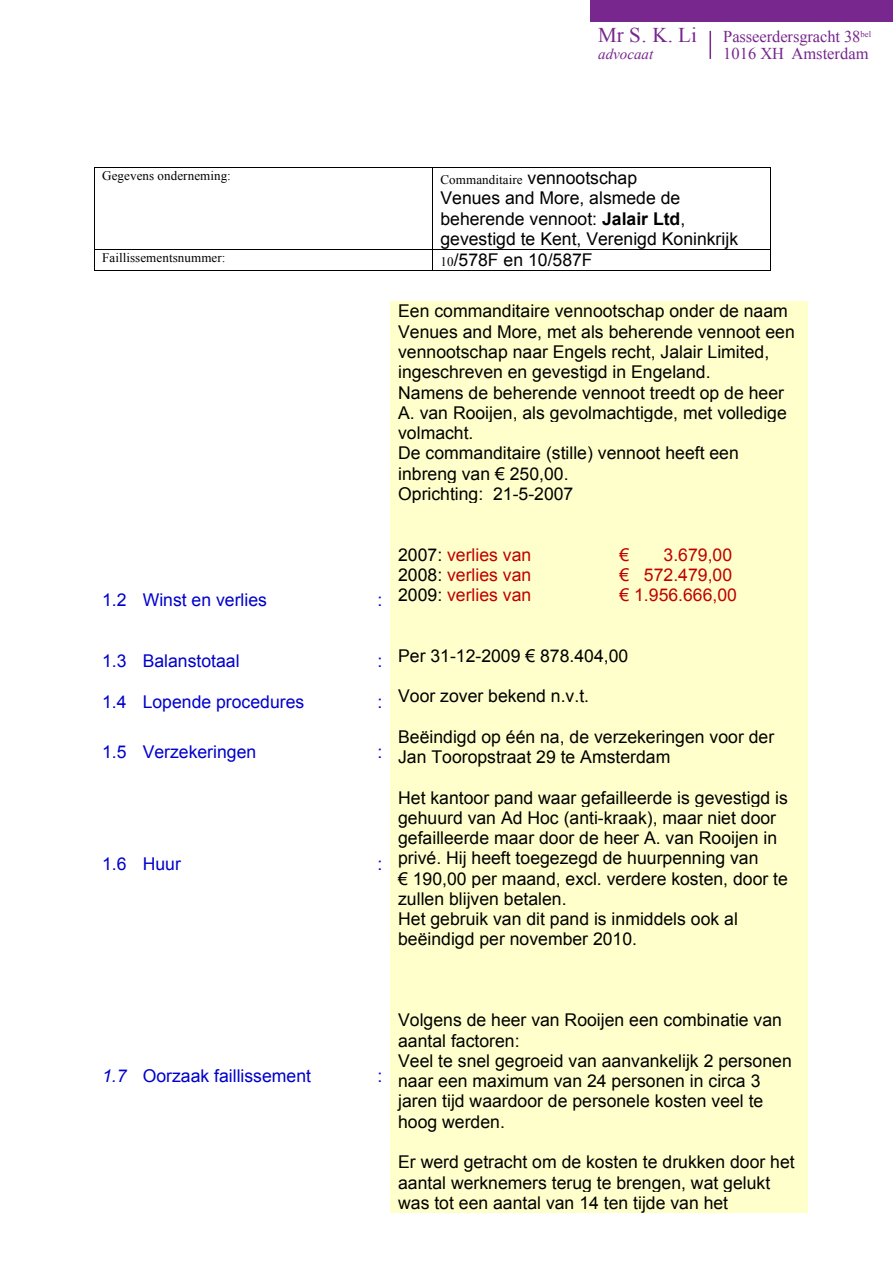
<style>
.page{position:relative;width:893px;height:1263px;background:#fff}
.page>*{position:absolute;margin:0;border:0;box-sizing:border-box;transform-origin:0 0}
.t1{font:21px "Times New Roman";color:#77278d}
.t2{font:17.55px/20.2px "Arial";color:#000}
.t3{font:17.55px "Arial";color:#00c}
.t4{font:17.55px "Arial";color:#c00000}
.t5{font:16.5px "Times New Roman";letter-spacing:-.005em;color:#77278d}
.t6{font:italic 15px "Times New Roman";color:#77278d}
.t7{font:13.05px "Times New Roman";letter-spacing:.005em;color:#000}
.s1{font-family:"Arial";font-size:17.55px}
.s2{font-weight:700}
.s3{font-family:"Times New Roman";font-size:13.05px}
.s4{color:#000}
.s5{color:#00c}
.s6{font-style:italic}
</style>
<div class="page">
<hr style="left:709px;top:31px;width:2px;height:28px;background:#77278d">
<div style="left:590px;top:0;width:303px;height:21px;background:#77278d"></div>
<hr style="left:94px;top:167px;width:338px;height:1px;background:#000">
<hr style="left:433px;top:167px;width:337px;height:1px;background:#000">
<hr style="left:94px;top:168px;width:1px;height:81px;background:#000">
<hr style="left:432px;top:168px;width:1px;height:81px;background:#000">
<hr style="left:770px;top:168px;width:1px;height:81px;background:#000">
<hr style="left:94px;top:249px;width:338px;height:1px;background:#000">
<hr style="left:433px;top:249px;width:337px;height:1px;background:#000">
<svg style="left:94px;top:250px;width:1px;height:20px"></svg>
<hr style="left:94px;top:270px;width:338px;height:1px;background:#000">
<svg style="left:432px;top:249px;width:1px;height:22px"></svg>
<hr style="left:433px;top:270px;width:337px;height:1px;background:#000">
<svg style="left:770px;top:249px;width:1px;height:22px"></svg>
<div style="left:390px;top:301px;width:418px;height:263px;background:#ffc"></div>
<div style="left:390px;top:564px;width:418px;height:81px;background:#ffc"></div>
<div style="left:390px;top:645px;width:418px;height:41px;background:#ffc"></div>
<div style="left:390px;top:686px;width:418px;height:40px;background:#ffc"></div>
<div style="left:390px;top:726px;width:418px;height:61px;background:#ffc"></div>
<div style="left:390px;top:787px;width:418px;height:163px;background:#ffc"></div>
<div style="left:390px;top:950px;width:418px;height:263px;background:#ffc"></div>
<p class="t1" style="left:598px;top:21px;width:100px">Mr S. K. Li</p>
<p class="t5" style="left:723px;top:25px;width:149px">Passeerdersgracht 38<sup>bel</sup></p>
<p class="t6" style="left:598px;top:44px;width:56px">advocaat</p>
<p class="t5" style="left:723px;top:42px;width:147px">1016 XH Amsterdam</p>
<p class="t7" style="left:102px;top:167px;width:130px">Gegevens onderneming:</p>
<p class="t7" style="left:440px;top:171px;width:198px">Commanditaire <span class="s1">vennootschap</span></p>
<p class="t2" style="left:440px;top:188px;width:299px">Venues and More, alsmede de beherende vennoot: <span class="s2">Jalair Ltd</span>, gevestigd te Kent, Verenigd Koninkrijk</p>
<p class="t7" style="left:102px;top:249px;width:125px">Faillissementsnummer:</p>
<p class="t2" style="left:440px;top:250px;width:154px"><span class="s3">10</span>/578F en 10/587F</p>
<p class="t2" style="left:398px;top:301px;width:398px">Een commanditaire vennootschap onder de naam Venues and More, met als beherende vennoot een vennootschap naar Engels recht, Jalair Limited, ingeschreven en gevestigd in Engeland.<br>Namens de beherende vennoot treedt op de heer A. van Rooijen, als gevolmachtigde, met volledige volmacht.<br>De commanditaire (stille) vennoot heeft een inbreng van € 250,00.<br>Oprichting: 21-5-2007</p>
<p class="t3" style="left:102px;top:588px;width:166px">1.2 Winst en verlies</p>
<p class="t3" style="left:377px;top:588px;width:6px">:</p>
<p class="t4" style="left:398px;top:543px;width:135px"><span class="s4">2007:</span> verlies van</p>
<p class="t4" style="left:619px;top:543px;width:11px">€</p>
<p class="t4" style="left:664px;top:543px;width:70px">3.679,00</p>
<p class="t4" style="left:398px;top:563px;width:135px"><span class="s4">2008:</span> verlies van</p>
<p class="t4" style="left:619px;top:563px;width:114px">€ 572.479,00</p>
<p class="t4" style="left:398px;top:583px;width:135px"><span class="s4">2009:</span> verlies van</p>
<p class="t4" style="left:619px;top:583px;width:119px">€ 1.956.666,00</p>
<p class="t3" style="left:102px;top:649px;width:139px">1.3 Balanstotaal</p>
<p class="t2" style="left:377px;top:646px;width:252px"><span class="s5">:</span> Per 31-12-2009 € 878.404,00</p>
<p class="t3" style="left:102px;top:690px;width:204px">1.4 Lopende procedures</p>
<p class="t2" style="left:377px;top:686px;width:213px"><span class="s5">:</span> Voor zover bekend n.v.t.</p>
<p class="t3" style="left:102px;top:740px;width:156px">1.5 Verzekeringen</p>
<p class="t3" style="left:377px;top:740px;width:6px">:</p>
<p class="t2" style="left:398px;top:727px;width:378px">Beëindigd op één na, de verzekeringen voor der<br>Jan Tooropstraat 29 te Amsterdam</p>
<p class="t3" style="left:102px;top:852px;width:80px">1.6 Huur</p>
<p class="t3" style="left:377px;top:852px;width:6px">:</p>
<p class="t2" style="left:398px;top:788px;width:391px">Het kantoor pand waar gefailleerde is gevestigd is gehuurd van Ad Hoc (anti-kraak), maar niet door gefailleerde maar door de heer A. van Rooijen in privé. Hij heeft toegezegd de huurpenning van<br>€ 190,00 per maand, excl. verdere kosten, door te zullen blijven betalen.<br>Het gebruik van dit pand is inmiddels ook al beëindigd per november 2010.</p>
<p class="t3" style="left:102px;top:1064px;width:210px"><span class="s6">1.7</span> Oorzaak faillissement</p>
<p class="t3" style="left:377px;top:1064px;width:6px">:</p>
<p class="t2" style="left:398px;top:1010px;width:395px">Volgens de heer van Rooijen een combinatie van aantal factoren:<br>Veel te snel gegroeid van aanvankelijk 2 personen naar een maximum van 24 personen in circa 3 jaren tijd waardoor de personele kosten veel te hoog werden.</p>
<p class="t2" style="left:398px;top:1152px;width:398px">Er werd getracht om de kosten te drukken door het aantal werknemers terug te brengen, wat gelukt was tot een aantal van 14 ten tijde van het</p>
</div>
